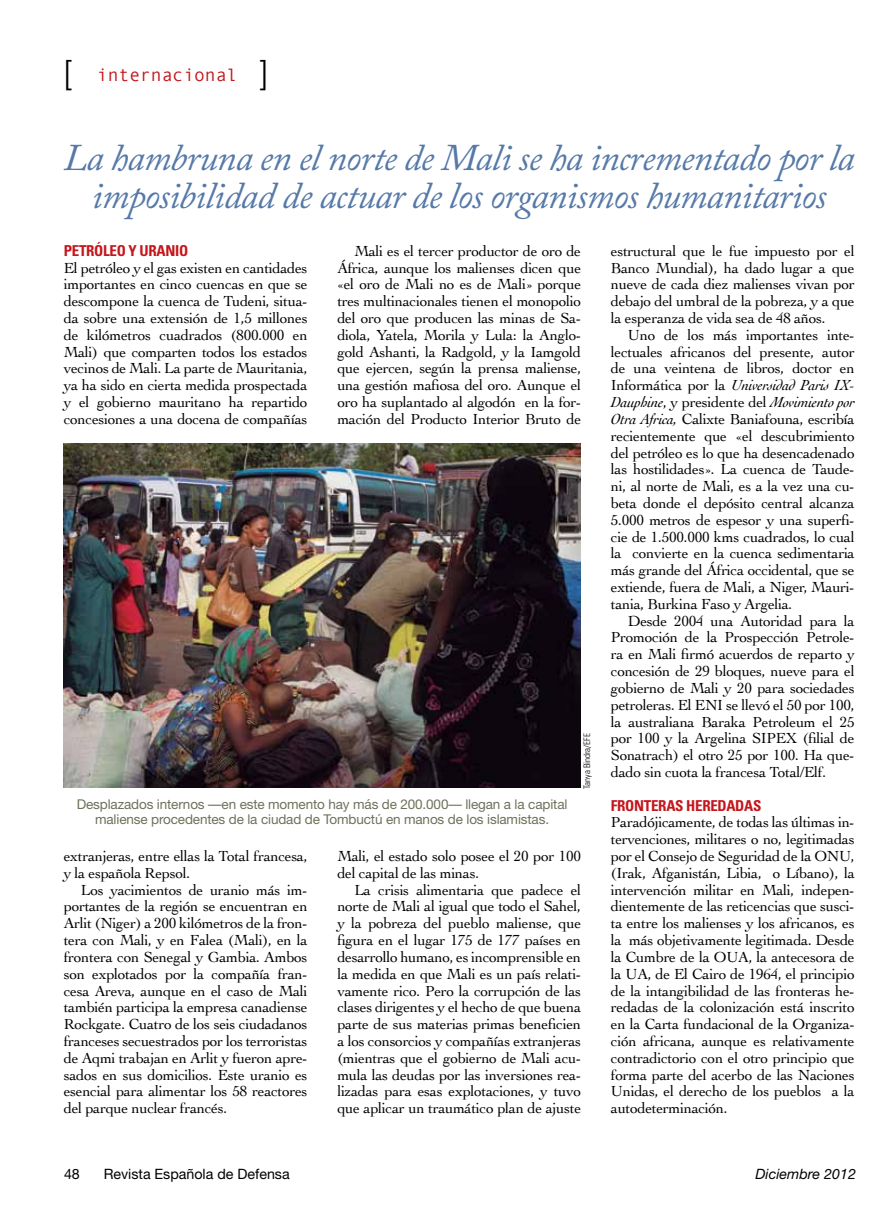
<style>
.page{position:relative;width:893px;height:1217px;background:#fff}
.page>*{position:absolute;margin:0;border:0;box-sizing:border-box;transform-origin:0 0}
.t1{font:italic 37.5px/37.5px "Adobe Caslon Pro";letter-spacing:-.02em;color:#5579a8;text-align:center}
.t2{font:300 33px "Helvetica Neue";color:#000}
.t3{font:18px "Monotypecom";color:#c4161c}
.t4{font:15.3px/16.8px "Cochin";letter-spacing:-.02em;color:#000;text-align:justify}
.t5{font:700 condensed 15px "Univers";letter-spacing:-.02em;color:#c4161c}
.t6{font:14.25px "Helvetica Neue";color:#000}
.t7{font:italic 14.25px "Helvetica Neue";color:#000}
.t8{font:13.5px/15.8px "Helvetica Neue";letter-spacing:-.01em;color:#6f705b;text-align:center}
.t9{font:300 condensed 9px "Univers";letter-spacing:-.005em;color:#000}
.s1{font-family:"Helvetica Neue";font-weight:300;font-size:33px;color:#000}
.s2{font-style:italic}
</style>
<div class="page">
<img style="left:64px;top:443px;width:516px;height:344px">
<h2 class="t2" style="left:64px;top:52px;width:9px">[</h2>
<p class="t3" style="left:97px;top:65px;width:173px">internacional <span class="s1">]</span></p>
<h1 class="t1" style="left:64px;top:138px;width:792px">La hambruna en el norte de Mali se ha incrementado por la imposibilidad de actuar de los organismos humanitarios</h1>
<p class="t5" style="left:64px;top:241px;width:126px">PETRÓLEO Y URANIO</p>
<p class="t4" style="left:64px;top:258px;width:245px">El petróleo y el gas existen en cantidades importantes en cinco cuencas en que se descompone la cuenca de Tudeni, situa&shy;da sobre una extensión de 1,5 millones de kilómetros cuadrados (800.000 en Mali) que comparten todos los estados vecinos de Mali. La parte de Mauritania, ya ha sido en cierta medida prospectada y el gobierno mauritano ha repartido concesiones a una docena de compañías</p>
<p class="t4" style="left:337px;top:242px;width:245px;text-indent:17px">Mali es el tercer productor de oro de África, aunque los malienses dicen que «el oro de Mali no es de Mali» porque tres multinacionales tienen el monopolio del oro que producen las minas de Sa&shy;diola, Yatela, Morila y Lula: la Anglo&shy;gold Ashanti, la Radgold, y la Iamgold que ejercen, según la prensa maliense, una gestión mafiosa del oro. Aunque el oro ha suplantado al algodón en la for&shy;mación del Producto Interior Bruto de</p>
<p class="t9" style="left:582px;top:788px;width:57px;rotate:-90deg">Tanya Bindra/EFE</p>
<p class="t8" style="left:77px;top:795px;width:492px">Desplazados internos —en este momento hay más de 200.000— llegan a la capital maliense procedentes de la ciudad de Tombuctú en manos de los islamistas.</p>
<p class="t4" style="left:64px;top:846px;width:245px">extranjeras, entre ellas la Total francesa, y la española Repsol.</p>
<p class="t4" style="left:64px;top:880px;width:245px;text-indent:17px">Los yacimientos de uranio más im&shy;portantes de la región se encuentran en Arlit (Niger) a 200 kilómetros de la fron&shy;tera con Mali, y en Falea (Mali), en la frontera con Senegal y Gambia. Ambos son explotados por la compañía fran&shy;cesa Areva, aunque en el caso de Mali también participa la empresa canadiense Rockgate. Cuatro de los seis ciudadanos franceses secuestrados por los terroristas de Aqmi trabajan en Arlit y fueron apre&shy;sados en sus domicilios. Este uranio es esencial para alimentar los 58 reactores del parque nuclear francés.</p>
<p class="t4" style="left:337px;top:846px;width:245px">Mali, el estado solo posee el 20 por 100 del capital de las minas.</p>
<p class="t4" style="left:337px;top:880px;width:245px;text-indent:17px">La crisis alimentaria que padece el norte de Mali al igual que todo el Sahel, y la pobreza del pueblo maliense, que figura en el lugar 175 de 177 países en desarrollo humano, es incomprensible en la medida en que Mali es un país relati&shy;vamente rico. Pero la corrupción de las clases dirigentes y el hecho de que buena parte de sus materias primas beneficien a los consorcios y compañías extranjeras (mientras que el gobierno de Mali acu&shy;mula las deudas por las inversiones rea&shy;lizadas para esas explotaciones, y tuvo que aplicar un traumático plan de ajuste</p>
<p class="t4" style="left:611px;top:242px;width:245px">estructural que le fue impuesto por el Banco Mundial), ha dado lugar a que nueve de cada diez malienses vivan por debajo del umbral de la pobreza, y a que la esperanza de vida sea de 48 años.</p>
<p class="t4" style="left:611px;top:326px;width:245px;text-indent:17px">Uno de los más importantes inte&shy;lectuales africanos del presente, autor de una veintena de libros, doctor en Informática por la <span class="s2">Universidad Paris IX-Dauphine</span>, y presidente del <span class="s2">Movimiento por Otra Africa,</span> Calixte Baniafouna, escribía recientemente que «el descubrimiento del petróleo es lo que ha desencadenado las hostilidades». La cuenca de Taude&shy;ni, al norte de Mali, es a la vez una cu&shy;beta donde el depósito central alcanza 5.000 metros de espesor y una superfi&shy;cie de 1.500.000 kms cuadrados, lo cual la convierte en la cuenca sedimentaria más grande del África occidental, que se extiende, fuera de Mali, a Niger, Mauri&shy;tania, Burkina Faso y Argelia.</p>
<p class="t4" style="left:611px;top:611px;width:245px;text-indent:17px">Desde 2004 una Autoridad para la Promoción de la Prospección Petrole&shy;ra en Mali firmó acuerdos de reparto y concesión de 29 bloques, nueve para el gobierno de Mali y 20 para sociedades petroleras. El ENI se llevó el 50 por 100, la australiana Baraka Petroleum el 25 por 100 y la Argelina SIPEX (filial de Sonatrach) el otro 25 por 100. Ha que&shy;dado sin cuota la francesa Total/Elf.</p>
<p class="t5" style="left:611px;top:795px;width:152px">FRONTERAS HEREDADAS</p>
<p class="t4" style="left:611px;top:813px;width:245px">Paradójicamente, de todas las últimas in&shy;tervenciones, militares o no, legitimadas por el Consejo de Seguridad de la ONU, (Irak, Afganistán, Libia, o Líbano), la intervención militar en Mali, indepen&shy;dientemente de las reticencias que susci&shy;ta entre los malienses y los africanos, es la más objetivamente legitimada. Desde la Cumbre de la OUA, la antecesora de la UA, de El Cairo de 1964, el principio de la intangibilidad de las fronteras he&shy;redadas de la colonización está inscrito en la Carta fundacional de la Organiza&shy;ción africana, aunque es relativamente contradictorio con el otro principio que forma parte del acerbo de las Naciones Unidas, el derecho de los pueblos a la autodeterminación.</p>
<p class="t6" style="left:64px;top:1164px;width:17px">48</p>
<p class="t6" style="left:104px;top:1164px;width:188px">Revista Española de Defensa</p>
<p class="t7" style="left:755px;top:1164px;width:102px">Diciembre 2012</p>
</div>
